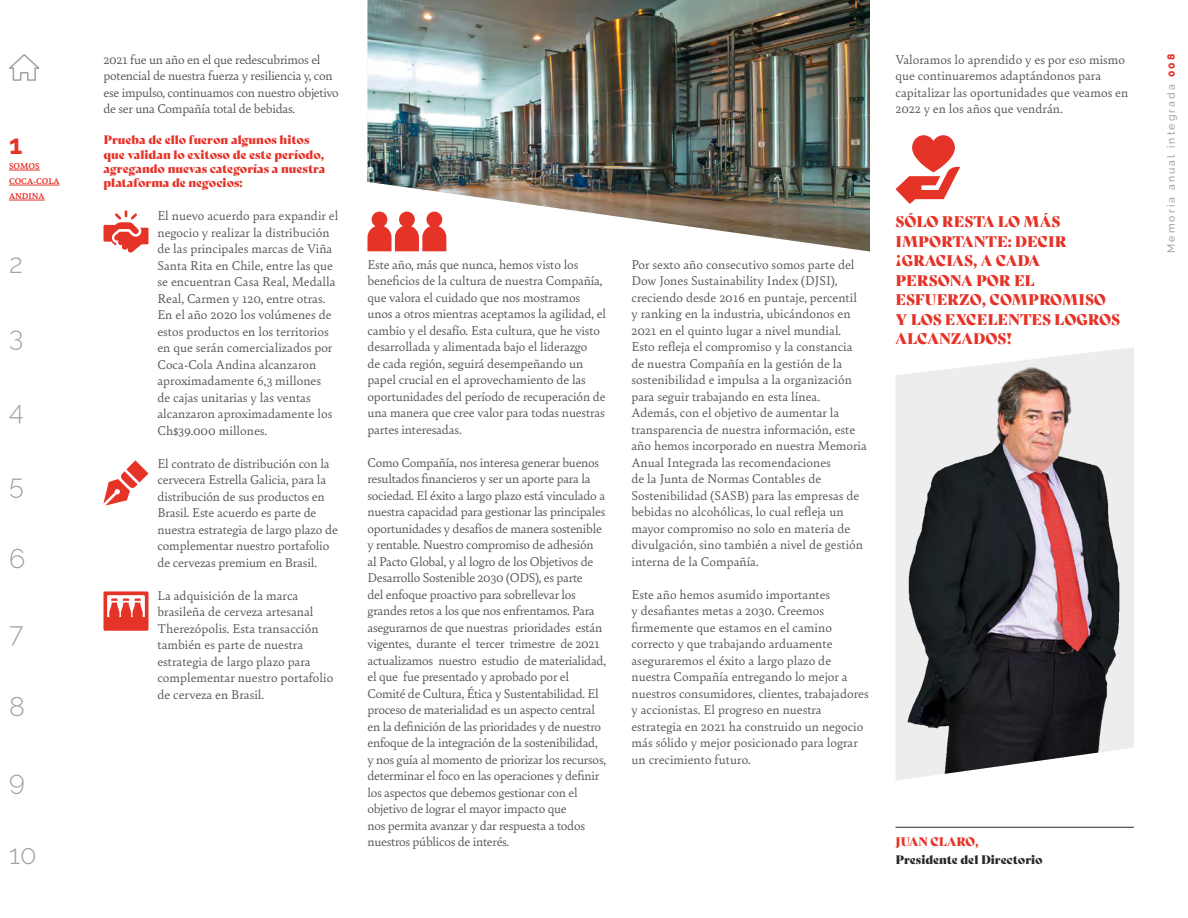
<style>
.page{position:relative;width:1188px;height:918px;background:#fff}
.page>*{position:absolute;margin:0;border:0;box-sizing:border-box;transform-origin:0 0}
.t1{font:300 27px "Raleway";color:#a3a3a3}
.t2{font:700 27px "Raleway";color:#e63328}
.t3{font:15px/19.5px "Bely Display";color:#e63328}
.t4{font:13.5px/16.5px "Bely";letter-spacing:-.01em;color:#575757}
.t5{font:12px/14.4px "Bely Display";color:#e63328}
.t6{font:12px "Bely Display";color:#292929}
.t7{font:500 10.5px "Raleway";letter-spacing:.2em;color:#a3a3a3}
.t8{font:700 9px/15px "Bely";color:#e63328}
.s1{font-weight:800;color:#e63328}
</style>
<div class="page">
<hr style="left:9px;top:170px;width:31px;height:1px;background:#e63328">
<hr style="left:9px;top:185px;width:51px;height:1px;background:#e63328">
<hr style="left:9px;top:200px;width:36px;height:1px;background:#e63328">
<svg style="left:9px;top:54px;width:31px;height:27px"></svg>
<hr style="left:896px;top:827px;width:238px;height:1px;background:#292929">
<img style="left:896px;top:347px;width:238px;height:433px">
<svg style="left:104px;top:210px;width:44px;height:43px"></svg>
<svg style="left:103px;top:460px;width:45px;height:45px"></svg>
<svg style="left:104px;top:591px;width:45px;height:40px"></svg>
<svg style="left:896px;top:135px;width:64px;height:69px"></svg>
<img style="left:368px;top:0;width:502px;height:251px">
<div style="left:399px;top:212px;width:16px;height:15px;background:#e63328;border-radius:50%"></div>
<div style="left:426px;top:212px;width:16px;height:15px;background:#e63328;border-radius:50%"></div>
<svg style="left:367px;top:225px;width:79px;height:26px"></svg>
<div style="left:372px;top:212px;width:15px;height:15px;background:#e63328;border-radius:50%"></div>
<h1 class="t2" style="left:9px;top:129px;width:15px">1</h1>
<p class="t8" style="left:9px;top:158px;width:52px">SOMOS<br>COCA-COLA<br>ANDINA</p>
<h1 class="t1" style="left:9px;top:247px;width:15px">2</h1>
<h1 class="t1" style="left:9px;top:321px;width:16px">3</h1>
<h1 class="t1" style="left:9px;top:395px;width:16px">4</h1>
<h1 class="t1" style="left:9px;top:469px;width:16px">5</h1>
<h1 class="t1" style="left:9px;top:543px;width:18px">6</h1>
<h1 class="t1" style="left:9px;top:617px;width:16px">7</h1>
<h1 class="t1" style="left:9px;top:691px;width:17px">8</h1>
<h1 class="t1" style="left:9px;top:764px;width:17px">9</h1>
<h1 class="t1" style="left:9px;top:838px;width:29px">10</h1>
<p class="t4" style="left:104px;top:50px;width:237px">2021 fue un año en el que redescubrimos el potencial de nuestra fuerza y resiliencia y, con ese impulso, continuamos con nuestro objetivo de ser una Compañía total de bebidas.</p>
<p class="t5" style="left:104px;top:132px;width:223px">Prueba de ello fueron algunos hitos que validan lo exitoso de este período, agregando nuevas categorías a nuestra plataforma de negocios:</p>
<p class="t4" style="left:158px;top:207px;width:182px">El nuevo acuerdo para expandir el negocio y realizar la distribución de las principales marcas de Viña<br>Santa Rita en Chile, entre las que se encuentran Casa Real, Medalla<br>Real, Carmen y 120, entre otras.<br>En el año 2020 los volúmenes de estos productos en los territorios en que serán comercializados por<br>Coca-Cola Andina alcanzaron aproximadamente 6,3 millones<br>de cajas unitarias y las ventas alcanzaron aproximadamente los<br>Ch$39.000 millones.</p>
<p class="t4" style="left:158px;top:454px;width:182px">El contrato de distribución con la cervecera Estrella Galicia, para la distribución de sus productos en Brasil. Este acuerdo es parte de nuestra estrategia de largo plazo de complementar nuestro portafolio de cervezas premium en Brasil.</p>
<p class="t4" style="left:158px;top:586px;width:177px">La adquisición de la marca brasileña de cerveza artesanal<br>Therezópolis. Esta transacción también es parte de nuestra estrategia de largo plazo para complementar nuestro portafolio de cerveza en Brasil.</p>
<p class="t4" style="left:896px;top:50px;width:234px">Valoramos lo aprendido y es por eso mismo que continuaremos adaptándonos para capitalizar las oportunidades que veamos en 2022 y en los años que vendrán.</p>
<p class="t4" style="left:368px;top:255px;width:240px">Este año, más que nunca, hemos visto los beneficios de la cultura de nuestra Compañía, que valora el cuidado que nos mostramos unos a otros mientras aceptamos la agilidad, el cambio y el desafío. Esta cultura, que he visto desarrollada y alimentada bajo el liderazgo<br>de cada región, seguirá desempeñando un papel crucial en el aprovechamiento de las oportunidades del período de recuperación de una manera que cree valor para todas nuestras partes interesadas.</p>
<p class="t4" style="left:368px;top:453px;width:240px">Como Compañía, nos interesa generar buenos resultados financieros y ser un aporte para la sociedad. El éxito a largo plazo está vinculado a nuestra capacidad para gestionar las principales oportunidades y desafíos de manera sostenible y rentable. Nuestro compromiso de adhesión al Pacto Global, y al logro de los Objetivos de Desarrollo Sostenible 2030 (ODS), es parte<br>del enfoque proactivo para sobrellevar los grandes retos a los que nos enfrentamos. Para asegurarnos de que nuestras prioridades están vigentes, durante el tercer trimestre de 2021 actualizamos nuestro estudio de materialidad, el que fue presentado y aprobado por el Comité de Cultura, Ética y Sustentabilidad. El proceso de materialidad es un aspecto central en la definición de las prioridades y de nuestro enfoque de la integración de la sostenibilidad, y nos guía al momento de priorizar los recursos, determinar el foco en las operaciones y definir los aspectos que debemos gestionar con el objetivo de lograr el mayor impacto que<br>nos permita avanzar y dar respuesta a todos nuestros públicos de interés.</p>
<p class="t4" style="left:632px;top:255px;width:237px">Por sexto año consecutivo somos parte del Dow Jones Sustainability Index (DJSI), creciendo desde 2016 en puntaje, percentil<br>y ranking en la industria, ubicándonos en 2021 en el quinto lugar a nivel mundial.<br>Esto refleja el compromiso y la constancia de nuestra Compañía en la gestión de la sostenibilidad e impulsa a la organización para seguir trabajando en esta línea.<br>Además, con el objetivo de aumentar la transparencia de nuestra información, este año hemos incorporado en nuestra Memoria Anual Integrada las recomendaciones<br>de la Junta de Normas Contables de Sostenibilidad (SASB) para las empresas de bebidas no alcohólicas, lo cual refleja un mayor compromiso no solo en materia de divulgación, sino también a nivel de gestión interna de la Compañía.</p>
<p class="t4" style="left:632px;top:585px;width:239px">Este año hemos asumido importantes<br>y desafiantes metas a 2030. Creemos firmemente que estamos en el camino correcto y que trabajando arduamente aseguraremos el éxito a largo plazo de nuestra Compañía entregando lo mejor a nuestros consumidores, clientes, trabajadores y accionistas. El progreso en nuestra estrategia en 2021 ha construido un negocio más sólido y mejor posicionado para lograr un crecimiento futuro.</p>
<p class="t3" style="left:896px;top:211px;width:226px">SÓLO RESTA LO MÁS<br>IMPORTANTE: DECIR ¡GRACIAS, A CADA<br>PERSONA POR EL<br>ESFUERZO, COMPROMISO<br>Y LOS EXCELENTES LOGROS<br>ALCANZADOS!</p>
<p class="t5" style="left:896px;top:833px;width:85px">JUAN CLARO,</p>
<p class="t6" style="left:896px;top:850px;width:149px">Presidente del Directorio</p>
<p class="t7" style="left:1165px;top:253px;width:200px;rotate:-90deg">Memoria anual integrada <span class="s1">008</span></p>
</div>
